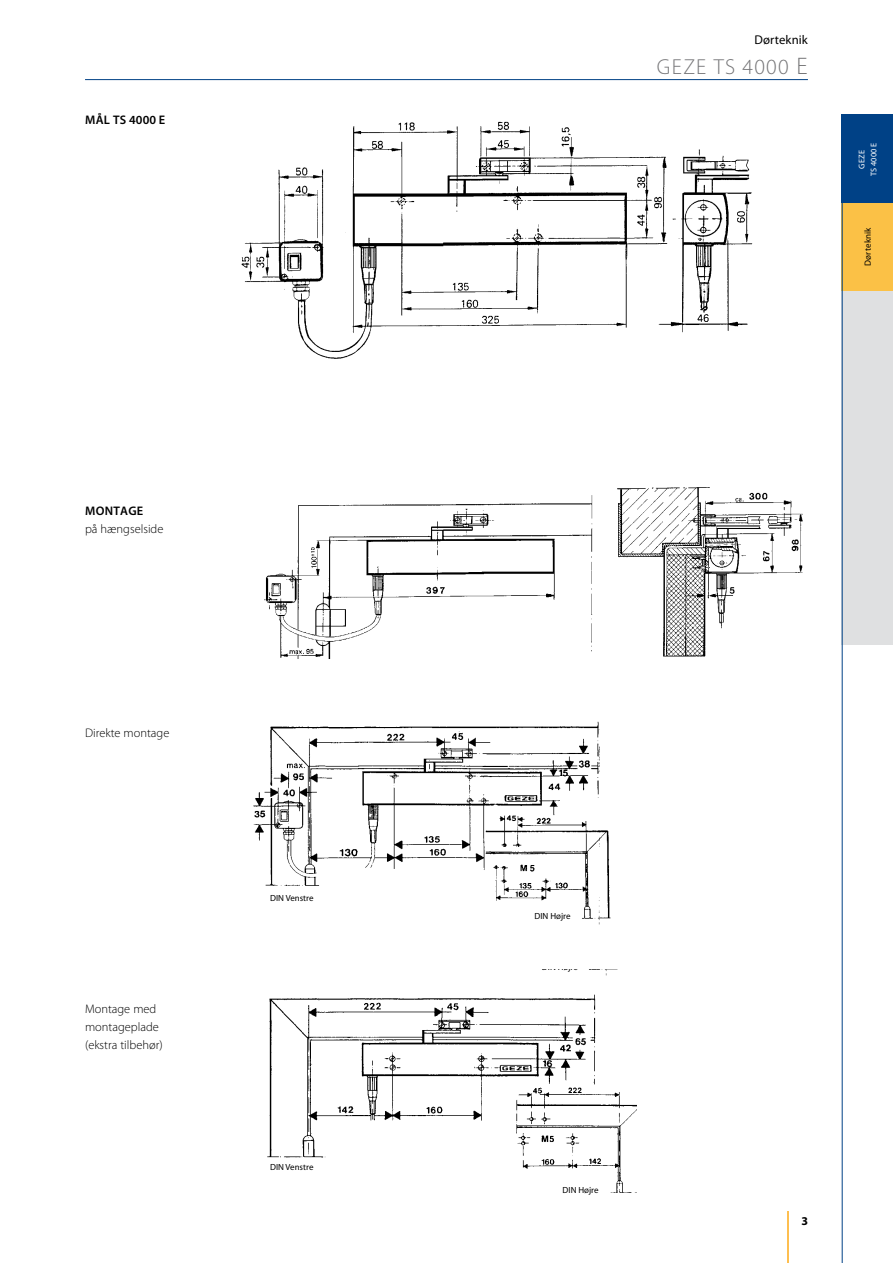
<style>
.page{position:relative;width:893px;height:1263px;background:#fff}
.page>*{position:absolute;margin:0;border:0;box-sizing:border-box;transform-origin:0 0}
.t1{font:300 21.75px "Myriad Pro";letter-spacing:.06em;color:#747476}
.t2{font:12.75px "Myriad Pro";color:#000}
.t3{font:300 12.45px/18px "Myriad Pro";color:#000}
.t4{font:600 12.45px "Myriad Pro";letter-spacing:.02em;color:#000}
.t5{font:700 12px "Myriad Pro";color:#000}
.t6{font:9px "Myriad Pro";color:#000}
.t7{font:8.85px "Myriad";color:#000}
.t8{font:8.25px/12px "Myriad Pro";letter-spacing:.03em;color:#fff;text-align:center}
.s1{font-size:24px}
</style>
<div class="page">
<hr style="left:85px;top:79px;width:723px;height:1px;background:#004186">
<hr style="left:787px;top:1212px;width:2px;height:51px;background:#febf50">
<div style="left:842px;top:115px;width:51px;height:88px;background:#004186"></div>
<div style="left:842px;top:203px;width:51px;height:88px;background:#fbc146"></div>
<div style="left:842px;top:291px;width:51px;height:89px;background:#dfe0e1"></div>
<div style="left:842px;top:379px;width:51px;height:89px;background:#dfe0e1"></div>
<div style="left:842px;top:468px;width:51px;height:88px;background:#dfe0e1"></div>
<div style="left:842px;top:556px;width:51px;height:88px;background:#dfe0e1"></div>
<hr style="left:842px;top:202px;width:1px;height:1061px;background:#004186">
<img style="left:264px;top:487px;width:539px;height:172px">
<div style="left:772px;top:634px;width:46px;height:22px;background:#fff"></div>
<img style="left:241px;top:121px;width:512px;height:238px">
<div style="left:222px;top:340px;width:67px;height:39px;background:#fff"></div>
<img style="left:253px;top:721px;width:358px;height:204px">
<img style="left:267px;top:994px;width:369px;height:199px">
<p class="t4" style="left:85px;top:112px;width:82px">MÅL TS 4000 E</p>
<p class="t4" style="left:85px;top:503px;width:52px">MONTAGE</p>
<p class="t3" style="left:85px;top:520px;width:80px">på hængselside</p>
<p class="t3" style="left:85px;top:723px;width:86px">Direkte montage</p>
<p class="t3" style="left:85px;top:1000px;width:79px">Montage med montageplade (ekstra tilbehør)</p>
<p class="t7" style="left:270px;top:894px;width:45px">DIN Venstre</p>
<p class="t7" style="left:270px;top:1163px;width:45px">DIN Venstre</p>
<p class="t2" style="left:754px;top:31px;width:55px">Dørteknik</p>
<h1 class="t1" style="left:657px;top:53px;width:152px">GEZE TS 4000 <span class="s1">E</span></h1>
<p class="t8" style="left:856px;top:176px;width:34px;rotate:-90deg">GEZE<br>TS 4000 E</p>
<p class="t6" style="left:862px;top:266px;width:40px;rotate:-90deg">Dørteknik</p>
<p class="t7" style="left:534px;top:911px;width:38px">DIN Højre</p>
<p class="t7" style="left:542px;top:962px;width:38px">DIN Højre</p>
<p class="t7" style="left:563px;top:1186px;width:38px">DIN Højre</p>
<p class="t5" style="left:801px;top:1213px;width:8px">3</p>
</div>
